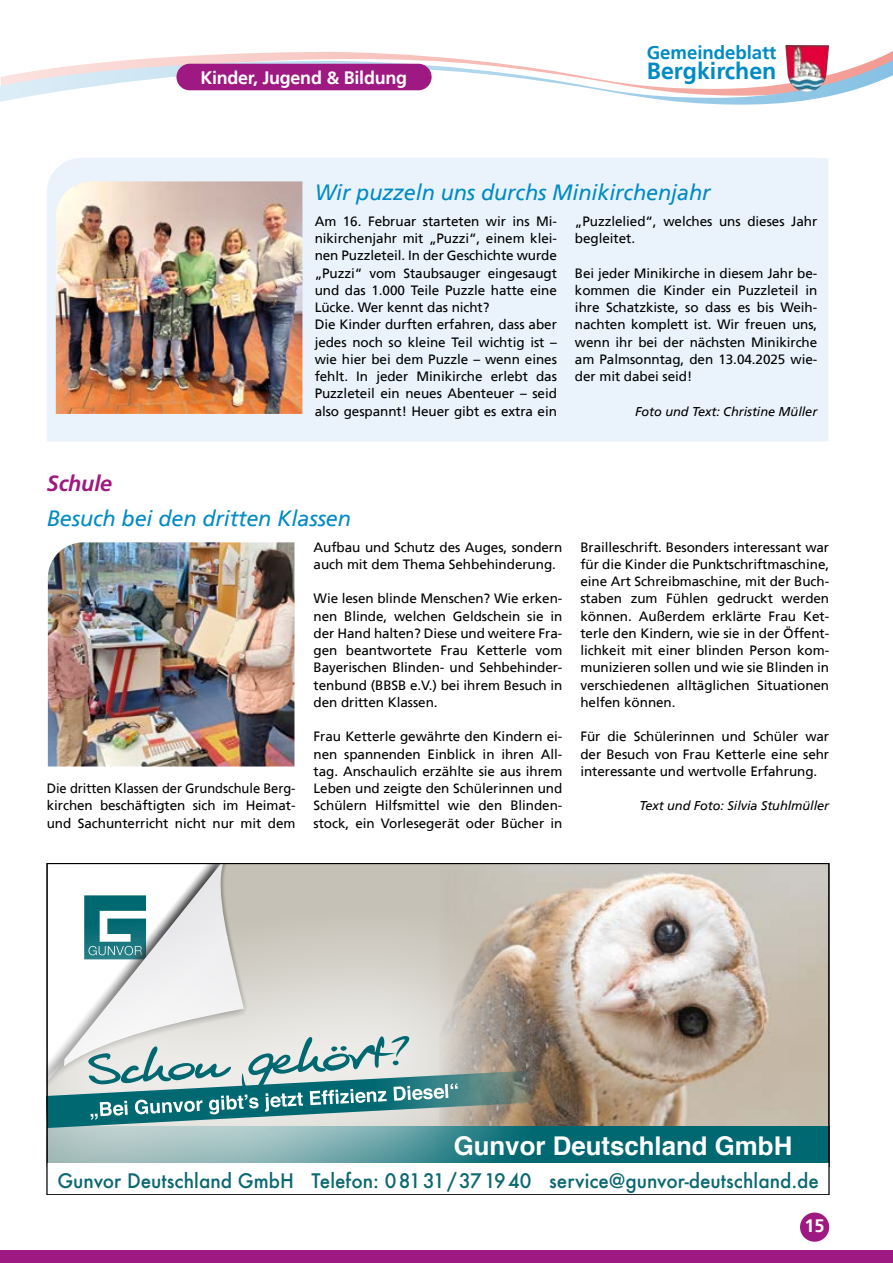
<style>
.page{position:relative;width:893px;height:1263px;background:#fff}
.page>*{position:absolute;margin:0;border:0;box-sizing:border-box;transform-origin:0 0}
.t1{font:47.25px "Alec Handwriting";color:#006871}
.t2{font:700 25.8px "Helvetica";color:#fff}
.t3{font:700 23.25px "Frutiger";color:#008bc5}
.t4{font:italic 22.05px "Frutiger 56";letter-spacing:-.005em;color:#008bc5}
.t5{font:italic 700 22.05px "Frutiger 66";letter-spacing:-.005em;color:#9e1981}
.t6{font:500 19.5px "Futura";color:#0b6871}
.t7{font:700 18.6px "Frutiger";letter-spacing:-.005em;color:#008bc5}
.t8{font:18.3px "Helvetica Neue";color:#006871}
.t9{font:700 18px "Frutiger";letter-spacing:-.015em;color:#fff}
.t10{font:13.5px/17.2px "Frutiger 55 Roman";letter-spacing:-.005em;color:#000;text-align:justify}
.t11{font:13.5px/17.2px "Frutiger 55 Roman";letter-spacing:-.005em;color:#000;text-align:justify;scale:.96 1}
.t12{font:italic 12.75px "Frutiger 56";letter-spacing:-.005em;color:#000}
</style>
<div class="page">
<svg style="left:0;top:53px;width:893px;height:52px"></svg>
<div style="left:0;top:1250px;width:893px;height:13px;background:#9e1981"></div>
<div style="left:800px;top:1212px;width:29px;height:30px;background:#9e1981;border-radius:50%"></div>
<div style="left:176px;top:64px;width:256px;height:26px;background:#9e1981;border-radius:13px"></div>
<img style="left:785px;top:45px;width:44px;height:47px">
<div style="left:47px;top:158px;width:781px;height:283px;background:#eaf3fb"></div>
<img style="left:56px;top:181px;width:246px;height:233px">
<img style="left:48px;top:542px;width:246px;height:224px">
<img style="left:531px;top:865px;width:296px;height:261px">
<div style="left:47px;top:1126px;width:782px;height:40px;background:#006871"></div>
<svg style="left:49px;top:893px;width:510px;height:270px;background:#7e9d99"></svg>
<svg style="left:49px;top:865px;width:482px;height:263px"></svg>
<div style="left:48px;top:1163px;width:781px;height:32px;background:#fff"></div>
<h3 class="t9" style="left:200px;top:70px;width:208px">Kinder, Jugend &amp; Bildung</h3>
<h3 class="t7" style="left:647px;top:44px;width:131px">Gemeindeblatt</h3>
<h3 class="t3" style="left:647px;top:60px;width:131px">Bergkirchen</h3>
<h3 class="t5" style="left:47px;top:470px;width:67px">Schule</h3>
<h3 class="t4" style="left:315px;top:182px;width:397px">Wir puzzeln uns durchs Minikirchenjahr</h3>
<p class="t10" style="left:315px;top:213px;width:244px;text-align:left">Am 16. Februar starteten wir ins Mi&shy;nikirchenjahr mit „Puzzi“, einem klei&shy;nen Puzzleteil. In der Geschichte wurde „Puzzi“ vom Staubsauger eingesaugt und das 1.000 Teile Puzzle hatte eine Lücke. Wer kennt das nicht?<br>Die Kinder durften erfahren, dass aber jedes noch so kleine Teil wichtig ist – wie hier bei dem Puzzle – wenn eines fehlt. In jeder Minikirche erlebt das Puzzleteil ein neues Abenteuer – seid also gespannt! Heuer gibt es extra ein</p>
<p class="t10" style="left:575px;top:213px;width:244px">„Puzzlelied“, welches uns dieses Jahr begleitet.</p>
<p class="t10" style="left:575px;top:265px;width:244px">Bei jeder Minikirche in diesem Jahr be&shy;kommen die Kinder ein Puzzleteil in ihre Schatzkiste, so dass es bis Weih&shy;nachten komplett ist. Wir freuen uns, wenn ihr bei der nächsten Minikirche am Palmsonntag, den 13.04.2025 wie&shy;der mit dabei seid!</p>
<p class="t12" style="left:635px;top:405px;width:184px">Foto und Text: Christine Müller</p>
<h3 class="t4" style="left:47px;top:508px;width:306px">Besuch bei den dritten Klassen</h3>
<p class="t11" style="left:47px;top:780px;width:261px">Die dritten Klassen der Grundschule Berg&shy;kirchen beschäftigten sich im Heimat&shy;und Sachunterricht nicht nur mit dem</p>
<p class="t10" style="left:314px;top:539px;width:250px">Aufbau und Schutz des Auges, sondern auch mit dem Thema Sehbehinderung.</p>
<p class="t10" style="left:314px;top:591px;width:250px">Wie lesen blinde Menschen? Wie erken&shy;nen Blinde, welchen Geldschein sie in der Hand halten? Diese und weitere Fra&shy;gen beantwortete Frau Ketterle vom Bayerischen Blinden- und Sehbehinder&shy;tenbund (BBSB e.V.) bei ihrem Besuch in den dritten Klassen.</p>
<p class="t10" style="left:314px;top:729px;width:250px">Frau Ketterle gewährte den Kindern ei&shy;nen spannenden Einblick in ihren All&shy;tag. Anschaulich erzählte sie aus ihrem Leben und zeigte den Schülerinnen und Schülern Hilfsmittel wie den Blinden&shy;stock, ein Vorlesegerät oder Bücher in</p>
<p class="t10" style="left:580px;top:539px;width:250px">Brailleschrift. Besonders interessant war für die Kinder die Punktschriftmaschine, eine Art Schreibmaschine, mit der Buch&shy;staben zum Fühlen gedruckt werden können. Außerdem erklärte Frau Ket&shy;terle den Kindern, wie sie in der Öffent&shy;lichkeit mit einer blinden Person kom&shy;munizieren sollen und wie sie Blinden in verschiedenen alltäglichen Situationen helfen können.</p>
<p class="t10" style="left:580px;top:729px;width:250px">Für die Schülerinnen und Schüler war der Besuch von Frau Ketterle eine sehr interessante und wertvolle Erfahrung.</p>
<p class="t12" style="left:639px;top:800px;width:191px">Text und Foto: Silvia Stuhlmüller</p>
<h1 class="t1" style="left:87px;top:1044px;width:317px;rotate:-3deg">Schon gehört?</h1>
<h2 class="t2" style="left:454px;top:1125px;width:340px">Gunvor Deutschland GmbH</h2>
<h3 class="t6" style="left:57px;top:1167px;width:763px">Gunvor Deutschland GmbH Telefon: 0 8131/371940 service@gunvor-deutschland.de</h3>
<h3 class="t8" style="left:85px;top:1169px;width:709px">Gunvor Deutschland GmbH · Telefon 0800 213 0 312 · service@gunvor-deutschland.de</h3>
<h3 class="t9" style="left:805px;top:1218px;width:22px">15</h3>
</div>
